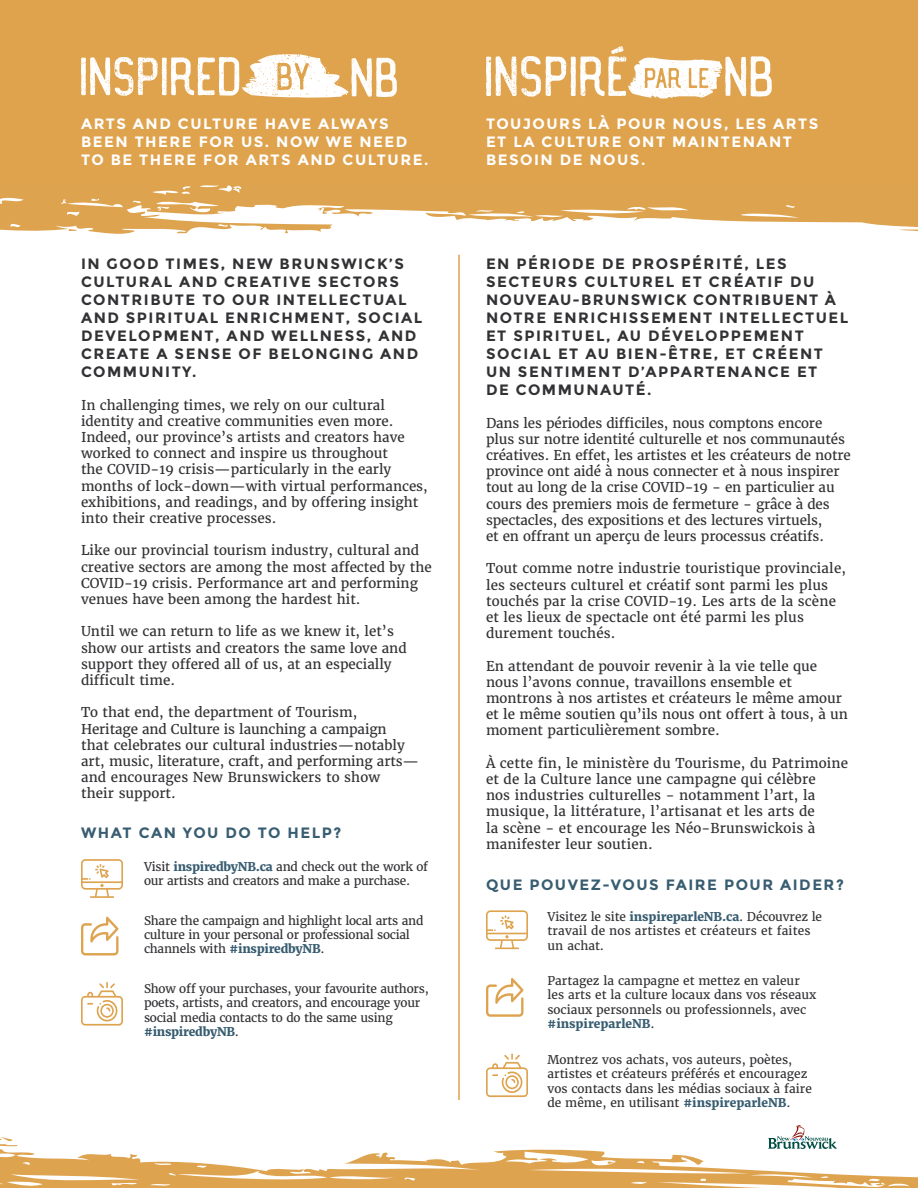
<style>
.page{position:relative;width:918px;height:1188px;background:#fff}
.page>*{position:absolute;margin:0;border:0;box-sizing:border-box;transform-origin:0 0}
.t1{font:700 15px/18px "Montserrat";letter-spacing:.1em;color:#323134}
.t2{font:700 15px/18px "Montserrat";letter-spacing:.1em;color:#fff}
.t3{font:700 15px "Montserrat";letter-spacing:.1em;color:#385d71}
.t4{font:13.5px/16.2px "Merriweather";color:#323134}
.t5{font:12px/14.4px "Merriweather";letter-spacing:-.01em;color:#323134}
.t6{font:12px/14.4px "Merriweather";letter-spacing:.01em;color:#323134}
.s1{font-weight:800;color:#385d71}
</style>
<div class="page">
<svg style="left:0;top:185px;width:918px;height:49px;fill:#dea34f"></svg>
<div style="left:0;top:0;width:918px;height:185px;background:#dfa34e"></div>
<svg style="left:486px;top:46px;width:286px;height:52px"></svg>
<svg style="left:81px;top:54px;width:316px;height:44px"></svg>
<hr style="left:458px;top:255px;width:2px;height:845px;background:#dea34f">
<svg style="left:486px;top:1053px;width:42px;height:44px"></svg>
<svg style="left:486px;top:910px;width:42px;height:39px"></svg>
<svg style="left:486px;top:978px;width:38px;height:39px"></svg>
<svg style="left:81px;top:982px;width:42px;height:44px"></svg>
<svg style="left:81px;top:859px;width:42px;height:39px"></svg>
<svg style="left:81px;top:917px;width:38px;height:38px"></svg>
<svg style="left:0;top:1137px;width:918px;height:51px"></svg>
<svg style="left:768px;top:1125px;width:69px;height:24px"></svg>
<p class="t2" style="left:81px;top:114px;width:349px">ARTS AND CULTURE HAVE ALWAYS<br>BEEN THERE FOR US. NOW WE NEED<br>TO BE THERE FOR ARTS AND CULTURE.</p>
<p class="t2" style="left:486px;top:114px;width:334px">TOUJOURS LÀ POUR NOUS, LES ARTS<br>ET LA CULTURE ONT MAINTENANT<br>BESOIN DE NOUS.</p>
<p class="t1" style="left:81px;top:255px;width:343px">IN GOOD TIMES, NEW BRUNSWICK’S<br>CULTURAL AND CREATIVE SECTORS<br>CONTRIBUTE TO OUR INTELLECTUAL<br>AND SPIRITUAL ENRICHMENT, SOCIAL<br>DEVELOPMENT, AND WELLNESS, AND<br>CREATE A SENSE OF BELONGING AND<br>COMMUNITY.</p>
<p class="t4" style="left:81px;top:397px;width:348px">In challenging times, we rely on our cultural identity and creative communities even more.<br>Indeed, our province’s artists and creators have worked to connect and inspire us throughout<br>the COVID-19 crisis—particularly in the early months of lock-down—with virtual performances, exhibitions, and readings, and by offering insight into their creative processes.</p>
<p class="t4" style="left:81px;top:543px;width:352px">Like our provincial tourism industry, cultural and creative sectors are among the most affected by the COVID-19 crisis. Performance art and performing venues have been among the hardest hit.</p>
<p class="t4" style="left:81px;top:624px;width:327px">Until we can return to life as we knew it, let’s show our artists and creators the same love and support they offered all of us, at an especially difficult time.</p>
<p class="t4" style="left:81px;top:705px;width:340px">To that end, the department of Tourism,<br>Heritage and Culture is launching a campaign<br>that celebrates our cultural industries—notably art, music, literature, craft, and performing arts— and encourages New Brunswickers to show<br>their support.</p>
<p class="t3" style="left:81px;top:824px;width:262px">WHAT CAN YOU DO TO HELP?</p>
<p class="t5" style="left:144px;top:859px;width:286px">Visit <span class="s1">inspiredbyNB.ca</span> and check out the work of our artists and creators and make a purchase.</p>
<p class="t5" style="left:144px;top:913px;width:281px">Share the campaign and highlight local arts and culture in your personal or professional social channels with <span class="s1">#inspiredbyNB</span>.</p>
<p class="t5" style="left:144px;top:981px;width:286px">Show off your purchases, your favourite authors, poets, artists, and creators, and encourage your social media contacts to do the same using <span class="s1">#inspiredbyNB</span>.</p>
<p class="t1" style="left:486px;top:255px;width:364px">EN PÉRIODE DE PROSPÉRITÉ, LES<br>SECTEURS CULTUREL ET CRÉATIF DU<br>NOUVEAU-BRUNSWICK CONTRIBUENT À<br>NOTRE ENRICHISSEMENT INTELLECTUEL<br>ET SPIRITUEL, AU DÉVELOPPEMENT<br>SOCIAL ET AU BIEN-ÊTRE, ET CRÉENT<br>UN SENTIMENT D’APPARTENANCE ET<br>DE COMMUNAUTÉ.</p>
<p class="t4" style="left:486px;top:415px;width:366px">Dans les périodes difficiles, nous comptons encore plus sur notre identité culturelle et nos communautés créatives. En effet, les artistes et les créateurs de notre province ont aidé à nous connecter et à nous inspirer tout au long de la crise COVID-19 - en particulier au cours des premiers mois de fermeture - grâce à des spectacles, des expositions et des lectures virtuels,<br>et en offrant un aperçu de leurs processus créatifs.</p>
<p class="t4" style="left:486px;top:561px;width:361px">Tout comme notre industrie touristique provinciale, les secteurs culturel et créatif sont parmi les plus touchés par la crise COVID-19. Les arts de la scène et les lieux de spectacle ont été parmi les plus durement touchés.</p>
<p class="t4" style="left:486px;top:658px;width:364px">En attendant de pouvoir revenir à la vie telle que nous l’avons connue, travaillons ensemble et montrons à nos artistes et créateurs le même amour et le même soutien qu’ils nous ont offert à tous, à un moment particulièrement sombre.</p>
<p class="t4" style="left:486px;top:755px;width:364px">À cette fin, le ministère du Tourisme, du Patrimoine et de la Culture lance une campagne qui célèbre<br>nos industries culturelles - notamment l’art, la musique, la littérature, l’artisanat et les arts de<br>la scène - et encourage les Néo-Brunswickois à manifester leur soutien.</p>
<p class="t3" style="left:486px;top:875px;width:359px">QUE POUVEZ-VOUS FAIRE POUR AIDER?</p>
<p class="t6" style="left:548px;top:909px;width:276px">Visitez le site <span class="s1">inspireparleNB.ca</span>. Découvrez le travail de nos artistes et créateurs et faites un achat.</p>
<p class="t5" style="left:548px;top:974px;width:270px">Partagez la campagne et mettez en valeur les arts et la culture locaux dans vos réseaux sociaux personnels ou professionnels, avec <span class="s1">#inspireparleNB</span>.</p>
<p class="t5" style="left:548px;top:1052px;width:266px">Montrez vos achats, vos auteurs, poètes, artistes et créateurs préférés et encouragez vos contacts dans les médias sociaux à faire de même, en utilisant <span class="s1">#inspireparleNB</span>.</p>
</div>
